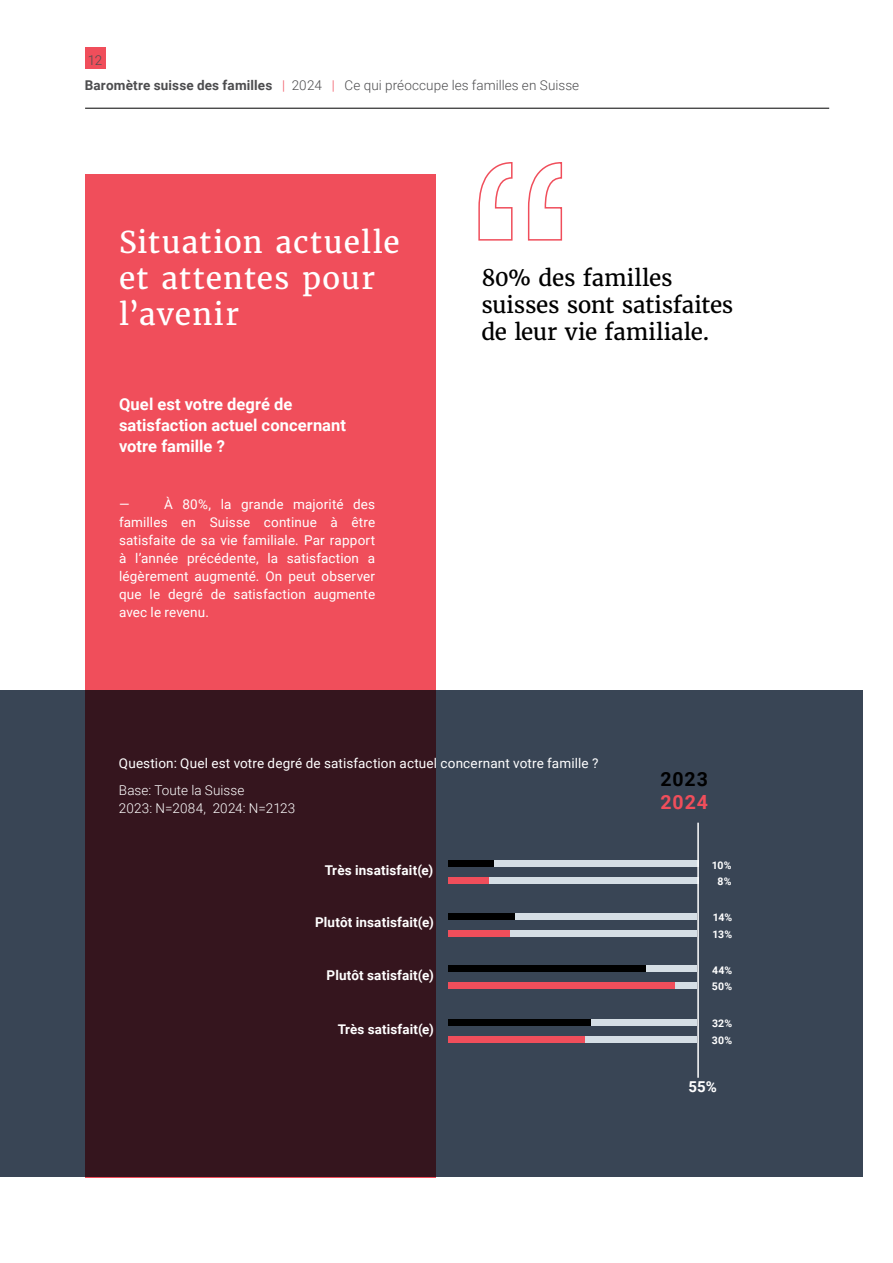
<style>
.page{position:relative;width:893px;height:1263px;background:#fff}
.page>*{position:absolute;margin:0;border:0;box-sizing:border-box;transform-origin:0 0}
.t1{font:30px/36px "Merriweather";letter-spacing:.03em;color:#fff}
.t2{font:22.5px/27px "Merriweather";letter-spacing:-.01em;color:#000}
.t3{font:700 19.5px "Roboto";color:#f04e5b}
.t4{font:700 19.5px "Roboto";color:#000}
.t5{font:700 16.5px/21px "Roboto";letter-spacing:.005em;color:#fff}
.t6{font:700 15px "Roboto";color:#fff}
.t7{font:13.5px/18px "Roboto";letter-spacing:.01em;color:#fff;text-align:justify}
.t8{font:300 13.5px/24.8px "Roboto";letter-spacing:.005em;color:#4d4d4f}
.t9{font:700 13.5px "Roboto";letter-spacing:.01em;color:#fff}
.t10{font:300 13.5px/18px "Roboto";letter-spacing:.005em;color:#fff}
.t11{font:700 13.35px "Roboto";letter-spacing:.01em;color:#fff}
.t12{font:700 10.5px/16.6px "Roboto";letter-spacing:.015em;color:#fff}
.s1{font-weight:700}
.s2{color:#f04e5b}
</style>
<div class="page">
<div style="left:85px;top:48px;width:20px;height:21px;background:#f04e5b"></div>
<hr style="left:85px;top:108px;width:744px;height:1px;background:#000">
<div style="left:85px;top:174px;width:350px;height:1004px;background:#f04e5b"></div>
<svg style="left:0;top:690px;width:863px;height:487px;background:#37313e"></svg>
<div style="left:448px;top:878px;width:251px;height:6px;background:#d5dee5"></div>
<div style="left:448px;top:878px;width:40px;height:6px;background:#f04e5b"></div>
<div style="left:448px;top:860px;width:251px;height:6px;background:#d5dee5"></div>
<div style="left:448px;top:860px;width:45px;height:6px;background:#000"></div>
<div style="left:448px;top:930px;width:249px;height:6px;background:#d5dee5"></div>
<div style="left:448px;top:930px;width:62px;height:6px;background:#f04e5b"></div>
<div style="left:448px;top:913px;width:249px;height:6px;background:#d5dee5"></div>
<div style="left:448px;top:913px;width:66px;height:6px;background:#000"></div>
<div style="left:448px;top:983px;width:249px;height:6px;background:#d5dee5"></div>
<div style="left:448px;top:966px;width:249px;height:6px;background:#d5dee5"></div>
<div style="left:448px;top:1037px;width:249px;height:6px;background:#d5dee5"></div>
<div style="left:448px;top:1037px;width:137px;height:6px;background:#f04e5b"></div>
<div style="left:448px;top:1019px;width:249px;height:6px;background:#d5dee5"></div>
<div style="left:448px;top:1019px;width:143px;height:6px;background:#000"></div>
<hr style="left:697px;top:823px;width:2px;height:255px;background:#fff">
<div style="left:448px;top:983px;width:227px;height:6px;background:#f04e5b"></div>
<div style="left:448px;top:966px;width:198px;height:6px;background:#000"></div>
<svg style="left:478px;top:162px;width:85px;height:79px"></svg>
<p class="t8" style="left:85px;top:48px;width:496px">12<br><span class="s1">Baromètre suisse des familles</span> <span class="s2">|</span> 2024 <span class="s2">|</span> Ce qui préoccupe les familles en Suisse</p>
<h1 class="t1" style="left:119px;top:225px;width:282px">Situation actuelle et attentes pour l’avenir</h1>
<p class="t5" style="left:119px;top:393px;width:229px">Quel est votre degré de satisfaction actuel concernant votre famille ?</p>
<p class="t7" style="left:119px;top:494px;width:258px;text-indent:45px">À 80%, la grande majorité des familles en Suisse continue à être satisfaite de sa vie familiale. Par rapport à l’année précédente, la satisfaction a légèrement augmenté. On peut observer que le degré de satisfaction augmente avec le revenu.</p>
<p class="t7" style="left:119px;top:494px;width:12px">—</p>
<h2 class="t2" style="left:481px;top:265px;width:254px">80% des familles suisses sont satisfaites de leur vie familiale.</h2>
<p class="t7" style="left:119px;top:753px;width:481px">Question: Quel est votre degré de satisfaction actuel concernant votre famille ?</p>
<p class="t10" style="left:119px;top:780px;width:178px">Base: Toute la Suisse<br>2023: N=2084, 2024: N=2123</p>
<h3 class="t3" style="left:661px;top:789px;width:49px">2024</h3>
<h3 class="t4" style="left:660px;top:765px;width:49px">2023</h3>
<p class="t9" style="left:325px;top:860px;width:110px">Très insatisfait(e)</p>
<p class="t12" style="left:712px;top:856px;width:21px;text-align:center">10%<br>8%</p>
<p class="t9" style="left:315px;top:913px;width:120px">Plutôt insatisfait(e)</p>
<p class="t12" style="left:712px;top:909px;width:21px">14%<br>13%</p>
<p class="t9" style="left:327px;top:965px;width:109px">Plutôt satisfait(e)</p>
<p class="t12" style="left:712px;top:961px;width:22px">44%<br>50%</p>
<p class="t11" style="left:338px;top:1019px;width:98px">Très satisfait(e)</p>
<p class="t12" style="left:712px;top:1015px;width:22px">32%<br>30%</p>
<p class="t6" style="left:689px;top:1076px;width:30px">55%</p>
</div>
